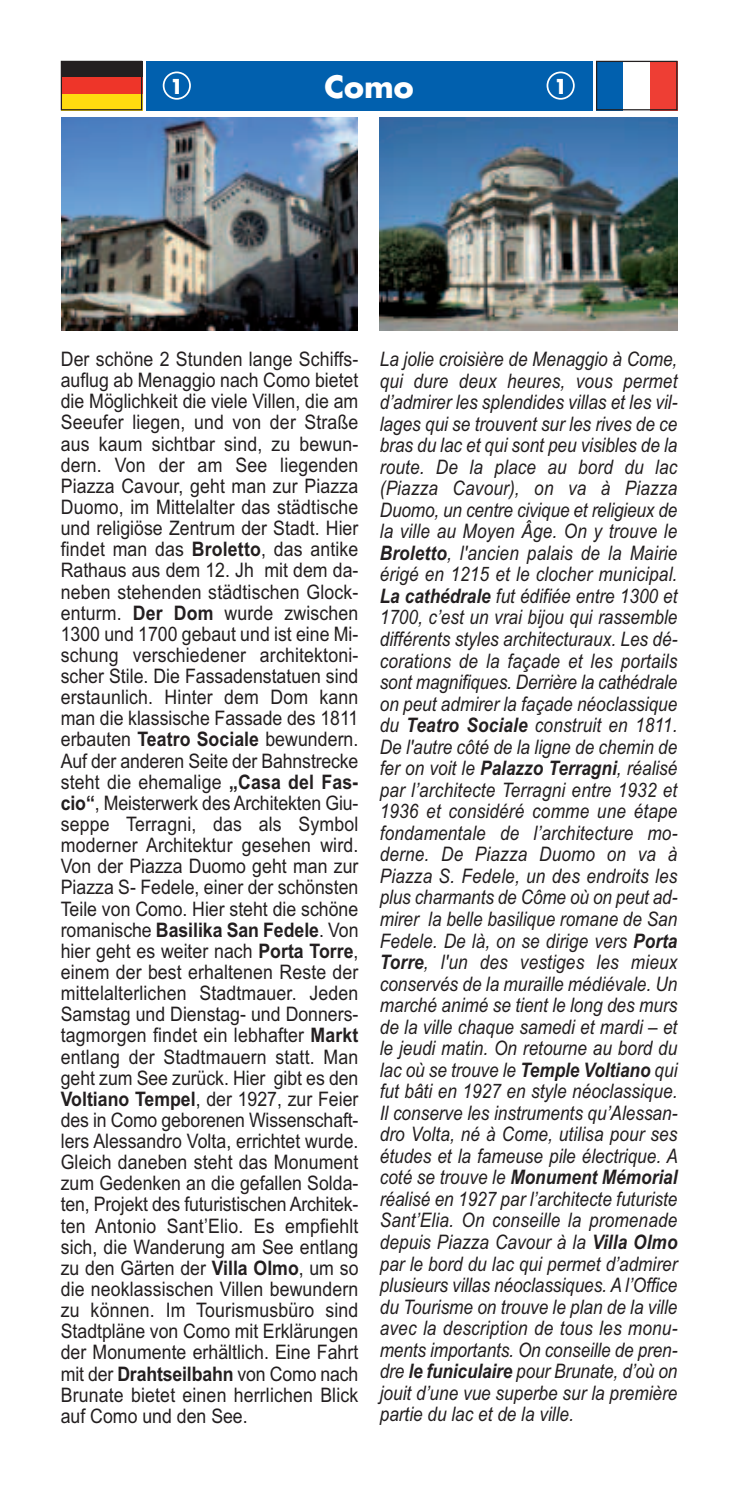
<style>
.page{position:relative;width:742px;height:1487px;background:#fff}
.page>*{position:absolute;margin:0;border:0;box-sizing:border-box;transform-origin:0 0}
.t1{font:700 30px "Futura";color:#fff}
.t2{font:italic 20px/21.5px "Arial";color:#231f20;text-align:justify;scale:.86 1}
.t3{font:20px/21px "Arial";letter-spacing:.01em;color:#231f20;text-align:justify;scale:.88 1}
.t4{font:700 20px "Futura";color:#fff}
.s1{font-weight:700}
</style>
<div class="page">
<div style="left:146px;top:61px;width:446px;height:49px;background:#0160ae"></div>
<img style="left:62px;top:117px;width:296px;height:213px">
<img style="left:380px;top:117px;width:297px;height:213px">
<div style="left:61px;top:61px;width:81px;height:16px;background:#231f20"></div>
<div style="left:61px;top:77px;width:81px;height:17px;background:#ee3529"></div>
<div style="left:61px;top:94px;width:81px;height:16px;background:#ffdb0f"></div>
<div style="left:61px;top:61px;width:81px;height:49px;border:1px solid #231f20"></div>
<svg style="left:163px;top:72px;width:28px;height:28px"></svg>
<svg style="left:546px;top:72px;width:29px;height:28px"></svg>
<div style="left:596px;top:61px;width:27px;height:49px;background:#0160ae"></div>
<div style="left:650px;top:61px;width:27px;height:49px;background:#ee3e34"></div>
<div style="left:596px;top:61px;width:81px;height:49px;border:1px solid #231f20"></div>
<h1 class="t1" style="left:324px;top:73px;width:91px">Como</h1>
<p class="t4" style="left:170px;top:77px;width:15px">1</p>
<p class="t4" style="left:554px;top:77px;width:15px">1</p>
<p class="t3" style="left:61px;top:350px;width:340px">Der schöne 2 Stunden lange Schiffs&shy;auflug ab Menaggio nach Como bietet die Möglichkeit die viele Villen, die am Seeufer liegen, und von der Straße aus kaum sichtbar sind, zu bewun&shy;dern. Von der am See liegenden Piazza Cavour, geht man zur Piazza Duomo, im Mittelalter das städtische und religiöse Zentrum der Stadt. Hier findet man das <span class="s1">Broletto</span>, das antike Rathaus aus dem 12. Jh mit dem da&shy;neben stehenden städtischen Glock&shy;enturm. <span class="s1">Der Dom</span> wurde zwischen 1300 und 1700 gebaut und ist eine Mi&shy;schung verschiedener architektoni&shy;scher Stile. Die Fassadenstatuen sind erstaunlich. Hinter dem Dom kann man die klassische Fassade des 1811 erbauten <span class="s1">Teatro Sociale</span> bewundern.<br>Auf der anderen Seite der Bahnstrecke steht die ehemalige <span class="s1">„Casa del Fas&shy;cio“</span>, Meisterwerk des Architekten Giu&shy;seppe Terragni, das als Symbol moderner Architektur gesehen wird.<br>Von der Piazza Duomo geht man zur Piazza S- Fedele, einer der schönsten Teile von Como. Hier steht die schöne romanische <span class="s1">Basilika San Fedele</span>. Von hier geht es weiter nach <span class="s1">Porta Torre</span>, einem der best erhaltenen Reste der mittelalterlichen Stadtmauer. Jeden Samstag und Dienstag- und Donners&shy;tagmorgen findet ein lebhafter <span class="s1">Markt </span>entlang der Stadtmauern statt. Man geht zum See zurück. Hier gibt es den <span class="s1">Voltiano Tempel</span>, der 1927, zur Feier des in Como geborenen Wissenschaft&shy;lers Alessandro Volta, errichtet wurde.<br>Gleich daneben steht das Monument zum Gedenken an die gefallen Solda&shy;ten, Projekt des futuristischen Architek&shy;ten Antonio Sant’Elio. Es empfiehlt sich, die Wanderung am See entlang zu den Gärten der <span class="s1">Villa Olmo</span>, um so die neoklassischen Villen bewundern zu können. Im Tourismusbüro sind Stadtpläne von Como mit Erklärungen der Monumente erhältlich. Eine Fahrt mit der <span class="s1">Drahtseilbahn</span> von Como nach Brunate bietet einen herrlichen Blick auf Como und den See.</p>
<p class="t2" style="left:380px;top:350px;width:348px">La jolie croisière de Menaggio à Come, qui dure deux heures, vous permet d’admirer les splendides villas et les vil&shy;lages qui se trouvent sur les rives de ce bras du lac et qui sont peu visibles de la route. De la place au bord du lac (Piazza Cavour), on va à Piazza Duomo, un centre civique et religieux de la ville au Moyen Âge. On y trouve le <span class="s1">Broletto</span>, l'ancien palais de la Mairie érigé en 1215 et le clocher municipal.<br><span class="s1">La cathédrale</span> fut édifiée entre 1300 et 1700, c’est un vrai bijou qui rassemble différents styles architecturaux. Les dé&shy;corations de la façade et les portails sont magnifiques. Derrière la cathédrale on peut admirer la façade néoclassique du <span class="s1">Teatro Sociale</span> construit en 1811.<br>De l'autre côté de la ligne de chemin de fer on voit le <span class="s1">Palazzo Terragni</span>, réalisé par l’architecte Terragni entre 1932 et 1936 et considéré comme une étape fondamentale de l’architecture mo&shy;derne. De Piazza Duomo on va à Piazza S. Fedele, un des endroits les plus charmants de Côme où on peut ad&shy;mirer la belle basilique romane de San Fedele. De là, on se dirige vers <span class="s1">Porta Torre</span>, l'un des vestiges les mieux conservés de la muraille médiévale. Un marché animé se tient le long des murs de la ville chaque samedi et mardi – et le jeudi matin. On retourne au bord du lac où se trouve le <span class="s1">Temple Voltiano</span> qui fut bâti en 1927 en style néoclassique.<br>Il conserve les instruments qu’Alessan&shy;dro Volta, né à Come, utilisa pour ses études et la fameuse pile électrique. A coté se trouve le <span class="s1">Monument Mémorial </span>réalisé en 1927 par l’architecte futuriste Sant’Elia. On conseille la promenade depuis Piazza Cavour à la <span class="s1">Villa Olmo </span>par le bord du lac qui permet d’admirer plusieurs villas néoclassiques. A l’Office du Tourisme on trouve le plan de la ville avec la description de tous les monu&shy;ments importants. On conseille de pren&shy;dre <span class="s1">le funiculaire</span> pour Brunate, d’où on jouit d’une vue superbe sur la première partie du lac et de la ville.</p>
</div>
